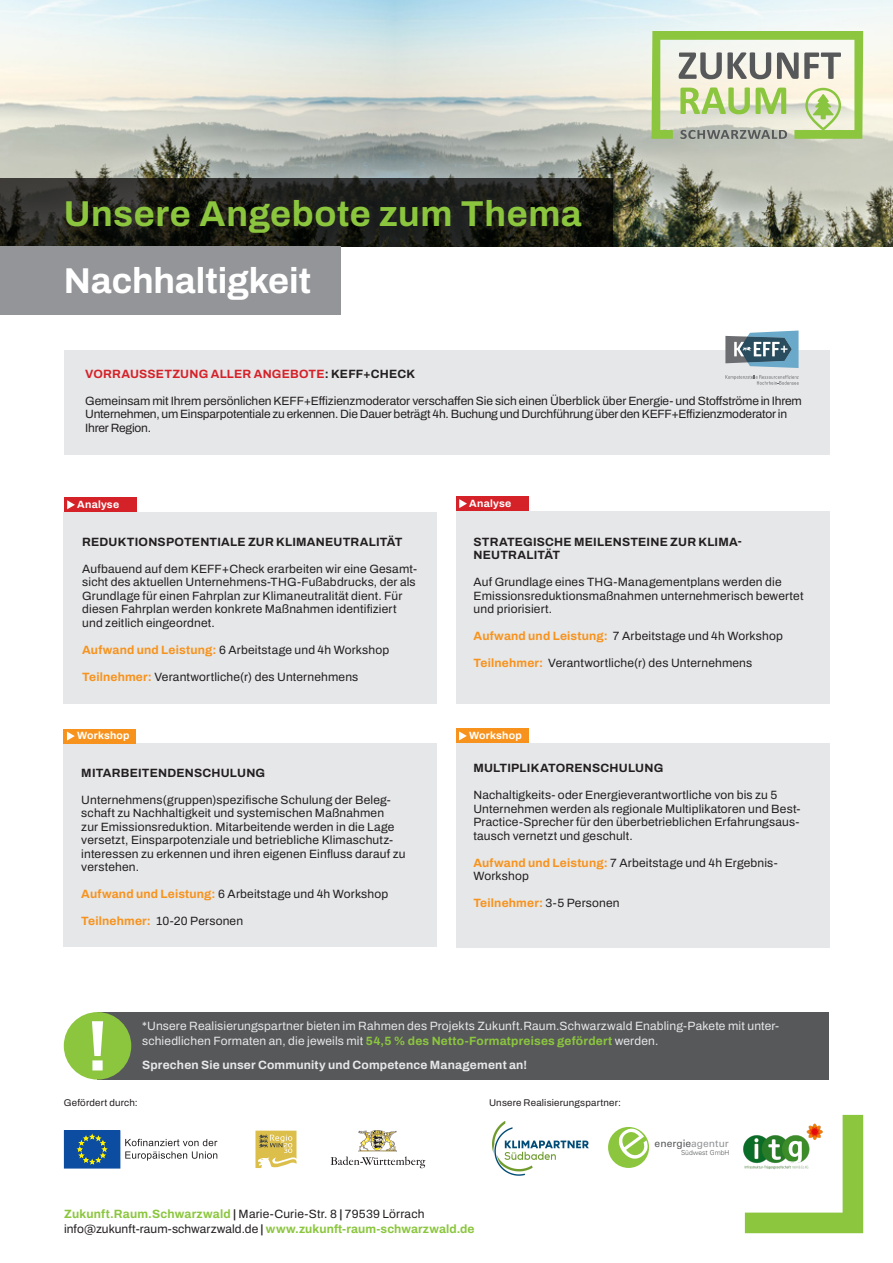
<style>
.page{position:relative;width:893px;height:1263px;background:#fff}
.page>*{position:absolute;margin:0;border:0;box-sizing:border-box;transform-origin:0 0}
.t1{font:700 36px "Archivo";letter-spacing:.015em;color:#8bc63e}
.t2{font:700 36px "Archivo";letter-spacing:-.005em;color:#fff}
.t3{font:600 12px/13.5px "Archivo";letter-spacing:.015em;color:#231f20}
.t4{font:600 12px/13.5px "Archivo";letter-spacing:-.015em;color:#231f20}
.t5{font:600 12px/15px "Archivo";letter-spacing:.015em;color:#e6e7e9}
.t6{font:700 12px/13.5px "Archivo";letter-spacing:.015em;color:#231f20}
.t7{font:700 12px "Archivo";letter-spacing:.015em;color:#e6e7e9}
.t8{font:700 12px "Archivo";letter-spacing:.015em;color:#d52229}
.t9{font:700 12px "Archivo";letter-spacing:.015em;color:#f7931d}
.t10{font:700 10.5px "Archivo";letter-spacing:.02em;color:#fff}
.t11{font:10.35px "Univers";color:#57585a}
.t12{font:600 9.75px "Archivo";letter-spacing:.02em;color:#231f20}
.t13{font:300 6.9px "Univers";letter-spacing:-.005em;color:#57585a}
.s1{color:#231f20}
.s2{font-weight:700;color:#f7931d}
.s3{font-weight:600;color:#231f20}
.s4{font-weight:700;color:#8bc63e}
.s5{font-weight:700}
.s6{color:#939598}
</style>
<div class="page">
<img style="left:0;top:0;width:893px;height:247px">
<svg style="left:651px;top:31px;width:212px;height:108px"></svg>
<svg style="left:745px;top:1115px;width:118px;height:118px"></svg>
<img style="left:743px;top:1122px;width:82px;height:47px">
<div style="left:608px;top:1127px;width:41px;height:41px;background:#8bc63e;border-radius:50%"></div>
<svg style="left:617px;top:1127px;width:32px;height:34px"></svg>
<svg style="left:0;top:179px;width:612px;height:68px"></svg>
<div style="left:0;top:247px;width:340px;height:68px;background:#939598"></div>
<div style="left:64px;top:1131px;width:56px;height:37px;background:#0d4da1"></div>
<svg style="left:78px;top:1135px;width:29px;height:29px"></svg>
<svg style="left:125px;top:1139px;width:92px;height:21px"></svg>
<img style="left:358px;top:1130px;width:39px;height:21px">
<svg style="left:331px;top:1156px;width:94px;height:12px"></svg>
<svg style="left:255px;top:1131px;width:41px;height:37px"></svg>
<div style="left:98px;top:1012px;width:731px;height:67px;background:#57585a"></div>
<div style="left:64px;top:1012px;width:67px;height:67px;background:#8bc63e;border-radius:50%"></div>
<svg style="left:92px;top:1021px;width:11px;height:49px"></svg>
<div style="left:64px;top:512px;width:373px;height:191px;background:#e6e7e9"></div>
<div style="left:64px;top:351px;width:765px;height:104px;background:#e6e7e9"></div>
<div style="left:64px;top:743px;width:373px;height:204px;background:#e6e7e9"></div>
<div style="left:456px;top:743px;width:373px;height:204px;background:#e6e7e9"></div>
<div style="left:456px;top:729px;width:72px;height:14px;background:#f7931d"></div>
<svg style="left:459px;top:731px;width:8px;height:9px"></svg>
<div style="left:64px;top:729px;width:72px;height:14px;background:#f7931d"></div>
<svg style="left:67px;top:731px;width:8px;height:9px"></svg>
<div style="left:456px;top:511px;width:373px;height:192px;background:#e6e7e9"></div>
<div style="left:64px;top:498px;width:72px;height:14px;background:#d52229"></div>
<svg style="left:67px;top:500px;width:8px;height:9px"></svg>
<div style="left:456px;top:496px;width:72px;height:15px;background:#d52229"></div>
<svg style="left:459px;top:499px;width:8px;height:9px"></svg>
<svg style="left:725px;top:331px;width:73px;height:37px"></svg>
<svg style="left:725px;top:375px;width:74px;height:10px"></svg>
<img style="left:492px;top:1121px;width:97px;height:54px">
<p class="t1" style="left:64px;top:187px;width:520px">Unsere Angebote zum Thema</p>
<p class="t2" style="left:64px;top:254px;width:249px">Nachhaltigkeit</p>
<p class="t8" style="left:85px;top:365px;width:332px">VORRAUSSETZUNG ALLER ANGEBOTE<span class="s1">: KEFF+CHECK</span></p>
<p class="t4" style="left:85px;top:394px;width:718px">Gemeinsam mit Ihrem persönlichen KEFF+Effizienzmoderator verschaffen Sie sich einen Überblick über Energie- und Stoffströme in Ihrem<br>Unternehmen, um Einsparpotentiale zu erkennen. Die Dauer beträgt 4h. Buchung und Durchführung über den KEFF+Effizienzmoderator in<br>Ihrer Region.</p>
<p class="t10" style="left:77px;top:496px;width:43px">Analyse</p>
<p class="t10" style="left:469px;top:495px;width:43px">Analyse</p>
<p class="t6" style="left:82px;top:535px;width:322px">REDUKTIONSPOTENTIALE ZUR KLIMANEUTRALITÄT</p>
<p class="t3" style="left:82px;top:562px;width:336px">Aufbauend auf dem KEFF+Check erarbeiten wir eine Gesamt&shy;sicht des aktuellen Unternehmens-THG-Fußabdrucks, der als Grundlage für einen Fahrplan zur Klimaneutralität dient. Für diesen Fahrplan werden konkrete Maßnahmen identifiziert und zeitlich eingeordnet.</p>
<p class="t3" style="left:82px;top:643px;width:308px"><span class="s2">Aufwand und Leistung:</span> 6 Arbeitstage und 4h Workshop</p>
<p class="t3" style="left:82px;top:670px;width:278px"><span class="s2">Teilnehmer:</span> Verantwortliche(r) des Unternehmens</p>
<p class="t10" style="left:77px;top:728px;width:54px">Workshop</p>
<p class="t6" style="left:81px;top:766px;width:185px">MITARBEITENDENSCHULUNG</p>
<p class="t3" style="left:81px;top:793px;width:326px">Unternehmens(gruppen)spezifische Schulung der Beleg&shy;schaft zu Nachhaltigkeit und systemischen Maßnahmen<br>zur Emissionsreduktion. Mitarbeitende werden in die Lage versetzt, Einsparpotenziale und betriebliche Klimaschutz&shy;interessen zu erkennen und ihren eigenen Einfluss darauf zu verstehen.</p>
<p class="t3" style="left:81px;top:887px;width:308px"><span class="s2">Aufwand und Leistung:</span> 6 Arbeitstage und 4h Workshop</p>
<p class="t3" style="left:81px;top:914px;width:163px"><span class="s2">Teilnehmer:</span> 10-20 Personen</p>
<p class="t6" style="left:474px;top:535px;width:270px">STRATEGISCHE MEILENSTEINE ZUR KLIMA-<br>NEUTRALITÄT</p>
<p class="t3" style="left:474px;top:575px;width:331px">Auf Grundlage eines THG-Managementplans werden die<br>Emissionsreduktionsmaßnahmen unternehmerisch bewertet und priorisiert.</p>
<p class="t3" style="left:474px;top:629px;width:311px"><span class="s2">Aufwand und Leistung:</span> 7 Arbeitstage und 4h Workshop</p>
<p class="t3" style="left:474px;top:656px;width:280px"><span class="s2">Teilnehmer:</span> Verantwortliche(r) des Unternehmens</p>
<p class="t10" style="left:469px;top:728px;width:54px">Workshop</p>
<p class="t6" style="left:473px;top:761px;width:191px">MULTIPLIKATORENSCHULUNG</p>
<p class="t3" style="left:473px;top:788px;width:305px">Nachaltigkeits- oder Energieverantwortliche von bis zu 5</p>
<p class="t3" style="left:473px;top:802px;width:329px">Unternehmen werden als regionale Multiplikatoren und Best-</p>
<p class="t3" style="left:473px;top:815px;width:328px">Practice-Sprecher für den überbetrieblichen Erfahrungsaus&shy;tausch vernetzt und geschult.</p>
<p class="t3" style="left:473px;top:856px;width:306px"><span class="s2">Aufwand und Leistung:</span> 7 Arbeitstage und 4h Ergebnis-<br>Workshop</p>
<p class="t9" style="left:473px;top:894px;width:148px">Teilnehmer: <span class="s3">3-5 Personen</span></p>
<p class="t5" style="left:142px;top:1019px;width:639px">*Unsere Realisierungspartner bieten im Rahmen des Projekts Zukunft.Raum.Schwarzwald Enabling-Pakete mit unter&shy;schiedlichen Formaten an, die jeweils mit <span class="s4">54,5 % des Netto-Formatpreises gefördert</span> werden.</p>
<p class="t7" style="left:142px;top:1056px;width:387px">Sprechen Sie unser Community und Competence Management an!</p>
<p class="t12" style="left:64px;top:1095px;width:76px">Gefördert durch:</p>
<p class="t12" style="left:489px;top:1095px;width:133px">Unsere Realisierungspartner:</p>
<p class="t3" style="left:64px;top:1207px;width:362px"><span class="s4">Zukunft.Raum.Schwarzwald</span> <span class="s5">|</span> Marie-Curie-Str. 8 <span class="s5">|</span> 79539 Lörrach</p>
<p class="t3" style="left:64px;top:1222px;width:412px">info@zukunft-raum-schwarzwald.de <span class="s5">|</span> <span class="s4">www.zukunft-raum-schwarzwald.de</span></p>
<p class="t11" style="left:655px;top:1137px;width:76px">energie<span class="s6">agentur</span></p>
<p class="t13" style="left:681px;top:1148px;width:50px">Südwest GmbH</p>
</div>
